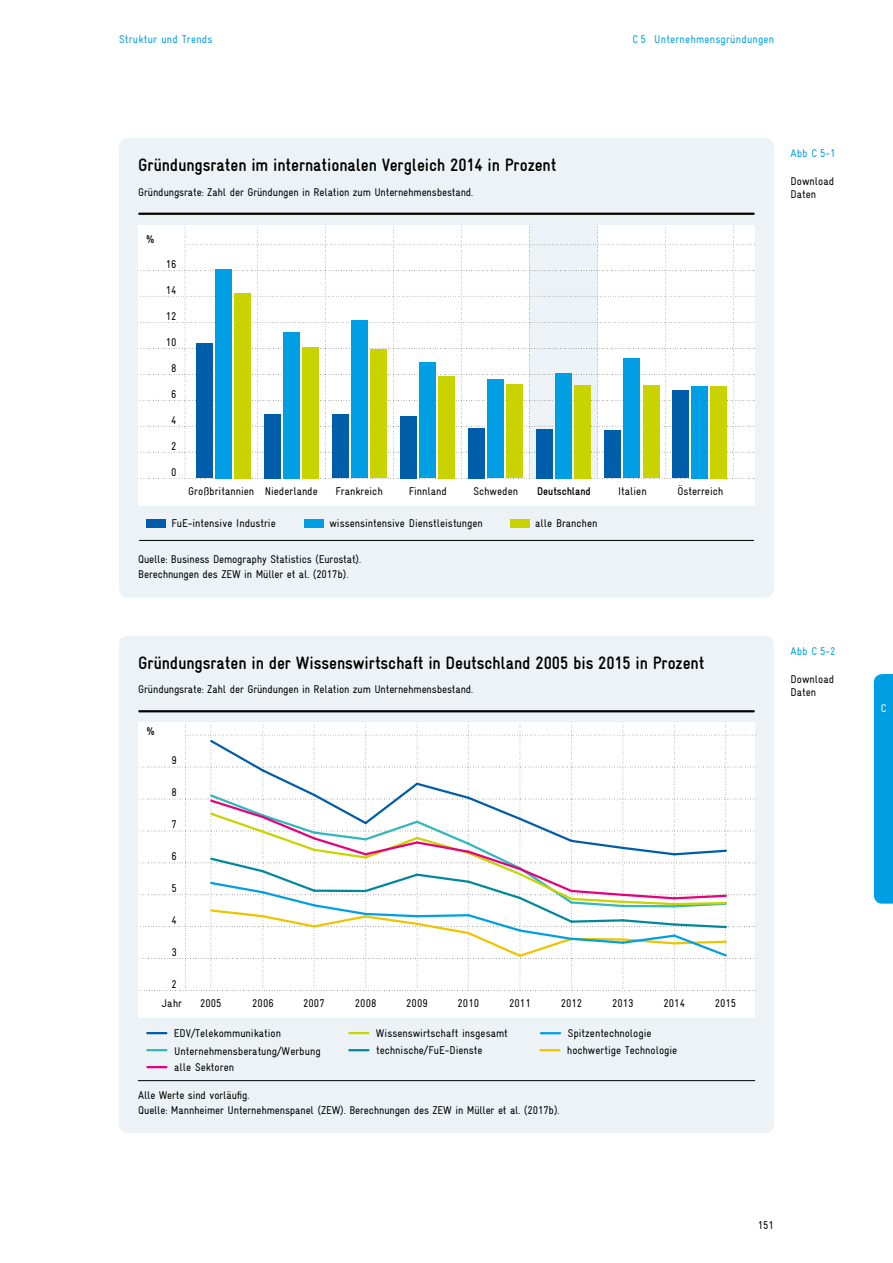
<style>
.page{position:relative;width:893px;height:1263px;background:#fff}
.page>*{position:absolute;margin:0;border:0;box-sizing:border-box;transform-origin:0 0}
.t1{font:700 condensed 18px "Gravur";letter-spacing:-.005em;color:#000}
.t2{font:condensed 11.25px/14.9px "Gravur";color:#000}
.t3{font:condensed 11.25px "Gravur";letter-spacing:.02em;color:#009fe3}
.t4{font:700 condensed 11.25px "Gravur";color:#000}
.t5{font:condensed 11.25px "Gravur";color:#fff}
</style>
<div class="page">
<div style="left:874px;top:674px;width:19px;height:230px;background:#009fe3"></div>
<div style="left:119px;top:138px;width:655px;height:459px;background:#ecf2f6;border-radius:9px"></div>
<hr style="left:139px;top:213px;width:615px;height:2px;background:#000">
<hr style="left:139px;top:540px;width:615px;height:1px;background:#000">
<div style="left:138px;top:225px;width:617px;height:281px;background:#fff"></div>
<svg style="left:138px;top:225px;width:617px;height:254px"></svg>
<div style="left:196px;top:343px;width:16px;height:135px;background:#005da9"></div>
<div style="left:215px;top:269px;width:17px;height:209px;background:#009fe3"></div>
<div style="left:234px;top:293px;width:17px;height:185px;background:#c8d300"></div>
<div style="left:264px;top:414px;width:16px;height:64px;background:#005da9"></div>
<div style="left:283px;top:332px;width:17px;height:146px;background:#009fe3"></div>
<div style="left:302px;top:347px;width:17px;height:131px;background:#c8d300"></div>
<div style="left:332px;top:414px;width:17px;height:64px;background:#005da9"></div>
<div style="left:351px;top:320px;width:17px;height:158px;background:#009fe3"></div>
<div style="left:370px;top:350px;width:17px;height:128px;background:#c8d300"></div>
<div style="left:536px;top:429px;width:17px;height:49px;background:#005da9"></div>
<div style="left:555px;top:373px;width:17px;height:105px;background:#009fe3"></div>
<div style="left:574px;top:385px;width:17px;height:93px;background:#c8d300"></div>
<div style="left:672px;top:390px;width:17px;height:88px;background:#005da9"></div>
<div style="left:691px;top:386px;width:17px;height:92px;background:#009fe3"></div>
<div style="left:710px;top:386px;width:17px;height:92px;background:#c8d300"></div>
<div style="left:604px;top:430px;width:17px;height:48px;background:#005da9"></div>
<div style="left:623px;top:358px;width:17px;height:120px;background:#009fe3"></div>
<div style="left:643px;top:386px;width:16px;height:92px;background:#c8d300"></div>
<div style="left:468px;top:428px;width:17px;height:50px;background:#005da9"></div>
<div style="left:487px;top:379px;width:17px;height:99px;background:#009fe3"></div>
<div style="left:506px;top:385px;width:17px;height:93px;background:#c8d300"></div>
<div style="left:400px;top:416px;width:17px;height:62px;background:#005da9"></div>
<div style="left:419px;top:362px;width:17px;height:116px;background:#009fe3"></div>
<div style="left:438px;top:376px;width:17px;height:102px;background:#c8d300"></div>
<div style="left:147px;top:519px;width:19px;height:8px;background:#005da9"></div>
<div style="left:304px;top:519px;width:19px;height:8px;background:#009fe3"></div>
<div style="left:510px;top:519px;width:19px;height:8px;background:#c8d300"></div>
<div style="left:119px;top:636px;width:655px;height:497px;background:#ecf2f6;border-radius:9px"></div>
<hr style="left:139px;top:710px;width:615px;height:2px;background:#000">
<hr style="left:138px;top:1080px;width:617px;height:1px;background:#000">
<div style="left:139px;top:723px;width:616px;height:295px;background:#fff"></div>
<svg style="left:139px;top:725px;width:616px;height:267px"></svg>
<svg style="left:147px;top:1049px;width:19px;height:2px"></svg>
<svg style="left:147px;top:1066px;width:19px;height:2px"></svg>
<svg style="left:147px;top:1032px;width:19px;height:2px"></svg>
<svg style="left:349px;top:1049px;width:19px;height:2px"></svg>
<svg style="left:541px;top:1032px;width:19px;height:2px"></svg>
<svg style="left:349px;top:1032px;width:19px;height:2px"></svg>
<svg style="left:540px;top:1049px;width:19px;height:2px"></svg>
<p class="t3" style="left:119px;top:33px;width:95px">Struktur und Trends</p>
<p class="t3" style="left:633px;top:33px;width:143px">C 5 Unternehmensgründungen</p>
<h1 class="t1" style="left:138px;top:155px;width:420px">Gründungsraten im internationalen Vergleich 2014 in Prozent</h1>
<p class="t2" style="left:138px;top:184px;width:336px">Gründungsrate: Zahl der Gründungen in Relation zum Unternehmensbestand.</p>
<p class="t2" style="left:146px;top:232px;width:10px">%</p>
<p class="t2" style="left:166px;top:257px;width:12px">16</p>
<p class="t2" style="left:166px;top:283px;width:12px">14</p>
<p class="t2" style="left:166px;top:309px;width:12px">12</p>
<p class="t2" style="left:166px;top:335px;width:12px">10</p>
<p class="t2" style="left:171px;top:361px;width:7px">8</p>
<p class="t2" style="left:171px;top:387px;width:7px">6</p>
<p class="t2" style="left:171px;top:413px;width:7px">4</p>
<p class="t2" style="left:171px;top:439px;width:7px">2</p>
<p class="t2" style="left:171px;top:465px;width:7px">0</p>
<p class="t2" style="left:188px;top:484px;width:131px">Großbritannien Niederlande</p>
<p class="t2" style="left:335px;top:484px;width:49px">Frankreich</p>
<p class="t2" style="left:409px;top:484px;width:40px">Finnland</p>
<p class="t2" style="left:474px;top:484px;width:46px">Schweden</p>
<p class="t4" style="left:537px;top:485px;width:55px">Deutschland</p>
<p class="t2" style="left:618px;top:484px;width:30px">Italien</p>
<p class="t2" style="left:677px;top:484px;width:47px">Österreich</p>
<p class="t2" style="left:171px;top:516px;width:106px">FuE-intensive Industrie</p>
<p class="t2" style="left:329px;top:516px;width:155px">wissensintensive Dienstleistungen</p>
<p class="t2" style="left:535px;top:516px;width:64px">alle Branchen</p>
<p class="t2" style="left:138px;top:552px;width:224px">Quelle: Business Demography Statistics (Eurostat).<br>Berechnungen des ZEW in Müller et al. (2017b).</p>
<h1 class="t1" style="left:138px;top:653px;width:568px">Gründungsraten in der Wissenswirtschaft in Deutschland 2005 bis 2015 in Prozent</h1>
<p class="t2" style="left:138px;top:682px;width:336px">Gründungsrate: Zahl der Gründungen in Relation zum Unternehmensbestand.</p>
<p class="t2" style="left:146px;top:724px;width:10px">%</p>
<p class="t2" style="left:171px;top:753px;width:7px">9</p>
<p class="t2" style="left:171px;top:785px;width:7px">8</p>
<p class="t2" style="left:171px;top:817px;width:7px">7</p>
<p class="t2" style="left:171px;top:849px;width:7px">6</p>
<p class="t2" style="left:171px;top:880px;width:7px">5</p>
<p class="t2" style="left:171px;top:912px;width:7px">4</p>
<p class="t2" style="left:171px;top:944px;width:7px">3</p>
<p class="t2" style="left:171px;top:976px;width:7px">2</p>
<p class="t2" style="left:162px;top:996px;width:22px">Jahr</p>
<p class="t2" style="left:200px;top:996px;width:23px">2005</p>
<p class="t2" style="left:252px;top:996px;width:23px">2006</p>
<p class="t2" style="left:303px;top:996px;width:23px">2007</p>
<p class="t2" style="left:355px;top:996px;width:23px">2008</p>
<p class="t2" style="left:406px;top:996px;width:23px">2009</p>
<p class="t2" style="left:458px;top:996px;width:23px">2010</p>
<p class="t2" style="left:509px;top:996px;width:23px">2011</p>
<p class="t2" style="left:561px;top:996px;width:23px">2012</p>
<p class="t2" style="left:612px;top:996px;width:23px">2013</p>
<p class="t2" style="left:663px;top:996px;width:23px">2014</p>
<p class="t2" style="left:715px;top:996px;width:23px">2015</p>
<p class="t2" style="left:174px;top:1026px;width:109px">EDV/Telekommunikation</p>
<p class="t2" style="left:174px;top:1060px;width:61px">alle Sektoren</p>
<p class="t2" style="left:174px;top:1043px;width:148px">Unternehmensberatung/Werbung</p>
<p class="t2" style="left:376px;top:1026px;width:134px">Wissenswirtschaft insgesamt</p>
<p class="t2" style="left:567px;top:1025px;width:112px;line-height:17px">Spitzentechnologie hochwertige Technologie</p>
<p class="t2" style="left:376px;top:1043px;width:108px">technische/FuE-Dienste</p>
<p class="t2" style="left:138px;top:1088px;width:423px">Alle Werte sind vorläufig.<br>Quelle: Mannheimer Unternehmenspanel (ZEW). Berechnungen des ZEW in Müller et al. (2017b).</p>
<p class="t3" style="left:791px;top:147px;width:47px">Abb C 5-1</p>
<p class="t2" style="left:791px;top:175px;width:45px;line-height:12.8px">Download<br>Daten</p>
<p class="t3" style="left:791px;top:645px;width:47px">Abb C 5-2</p>
<p class="t2" style="left:791px;top:673px;width:45px;line-height:12.8px">Download<br>Daten</p>
<p class="t2" style="left:758px;top:1218px;width:18px">151</p>
<p class="t5" style="left:881px;top:702px;width:7px">C</p>
</div>
